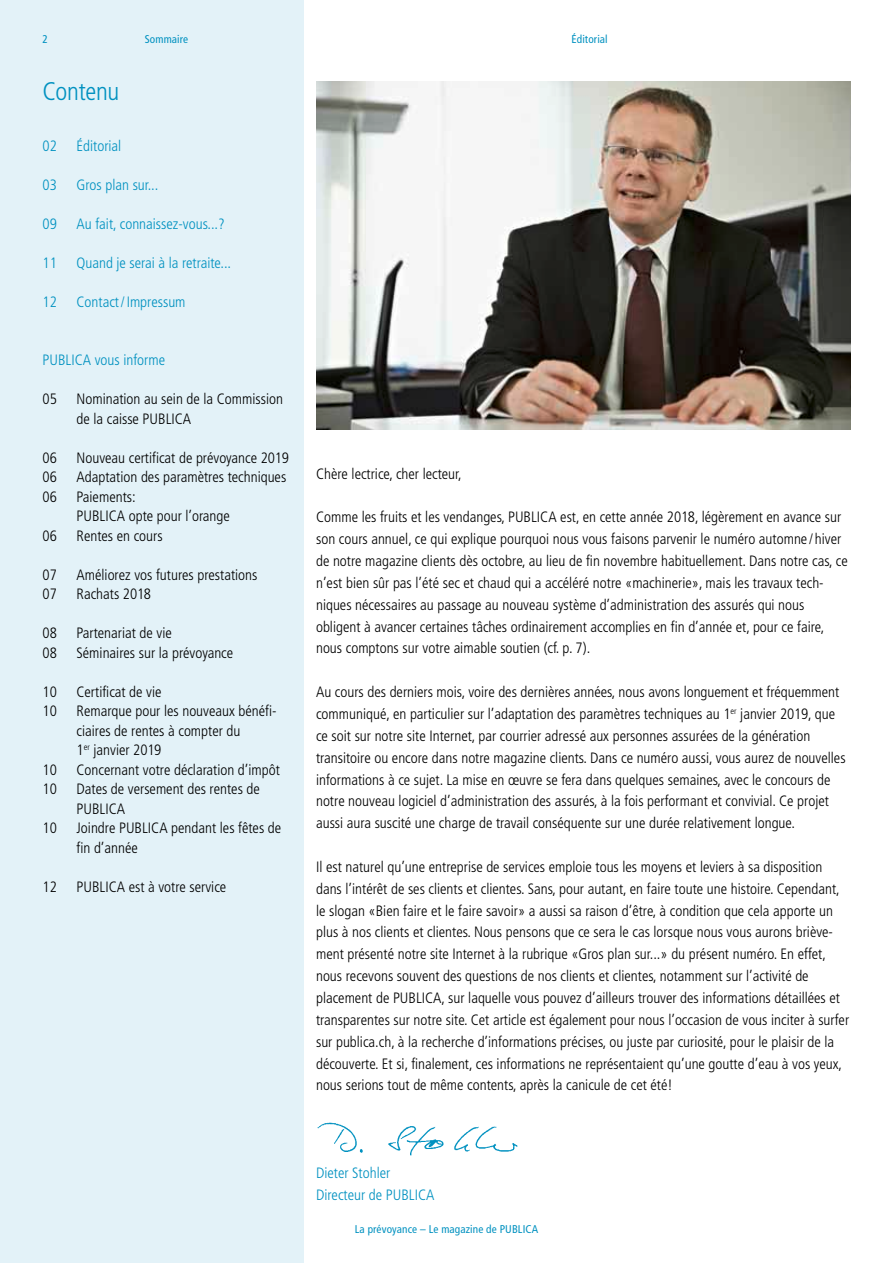
<style>
.page{position:relative;width:893px;height:1263px;background:#fff}
.page>*{position:absolute;margin:0;border:0;box-sizing:border-box;transform-origin:0 0}
.t1{font:300 condensed 25.5px "Frutiger";letter-spacing:-.01em;color:#0091c0}
.t2{font:300 condensed 15px/21.9px "Frutiger";color:#000}
.t3{font:300 condensed 15px/21.9px "Frutiger";color:#0091c0}
.t4{font:condensed 11.25px "Frutiger";letter-spacing:.01em;color:#0091c0}
</style>
<div class="page">
<div style="left:0;top:0;width:303px;height:1263px;background:#e3f2f8"></div>
<img style="left:317px;top:1122px;width:201px;height:34px">
<img style="left:316px;top:81px;width:534px;height:349px">
<p class="t4" style="left:43px;top:32px;width:7px">2</p>
<h1 class="t1" style="left:43px;top:77px;width:78px">Contenu</h1>
<p class="t4" style="left:145px;top:32px;width:45px">Sommaire</p>
<p class="t4" style="left:571px;top:32px;width:38px">Éditorial</p>
<p class="t3" style="left:43px;top:135px;width:16px">02</p>
<p class="t3" style="left:77px;top:135px;width:46px">Éditorial</p>
<p class="t3" style="left:43px;top:174px;width:16px">03</p>
<p class="t3" style="left:77px;top:174px;width:83px">Gros plan sur...</p>
<p class="t3" style="left:43px;top:213px;width:16px">09</p>
<p class="t3" style="left:77px;top:213px;width:150px">Au fait, connaissez-vous...?</p>
<p class="t3" style="left:43px;top:252px;width:16px">11</p>
<p class="t3" style="left:77px;top:252px;width:156px">Quand je serai à la retraite...</p>
<p class="t3" style="left:43px;top:291px;width:16px">12</p>
<p class="t3" style="left:77px;top:291px;width:111px">Contact/Impressum</p>
<p class="t3" style="left:43px;top:349px;width:124px">PUBLICA vous informe</p>
<p class="t2" style="left:43px;top:388px;width:16px">05</p>
<p class="t2" style="left:77px;top:389px;width:208px;line-height:19.5px">Nomination au sein de la Commission de la caisse PUBLICA</p>
<p class="t2" style="left:43px;top:447px;width:16px">06</p>
<p class="t2" style="left:77px;top:447px;width:214px">Nouveau certificat de prévoyance 2019</p>
<p class="t2" style="left:43px;top:466px;width:16px">06</p>
<p class="t2" style="left:77px;top:466px;width:211px">Adaptation des paramètres techniques</p>
<p class="t2" style="left:43px;top:486px;width:16px">06</p>
<p class="t2" style="left:77px;top:487px;width:155px;line-height:19.5px">Paiements:<br>PUBLICA opte pour l’orange</p>
<p class="t2" style="left:43px;top:525px;width:16px">06</p>
<p class="t2" style="left:77px;top:525px;width:88px">Rentes en cours</p>
<p class="t2" style="left:43px;top:564px;width:16px">07</p>
<p class="t2" style="left:77px;top:564px;width:182px">Améliorez vos futures prestations</p>
<p class="t2" style="left:43px;top:583px;width:16px">07</p>
<p class="t2" style="left:77px;top:583px;width:76px">Rachats 2018</p>
<p class="t2" style="left:43px;top:622px;width:16px">08</p>
<p class="t2" style="left:77px;top:622px;width:97px">Partenariat de vie</p>
<p class="t2" style="left:43px;top:642px;width:16px">08</p>
<p class="t2" style="left:77px;top:642px;width:158px">Séminaires sur la prévoyance</p>
<p class="t2" style="left:43px;top:681px;width:16px">10</p>
<p class="t2" style="left:77px;top:681px;width:87px">Certificat de vie</p>
<p class="t2" style="left:43px;top:700px;width:16px">10</p>
<p class="t2" style="left:77px;top:701px;width:202px;line-height:19.5px">Remarque pour les nouveaux bénéfi&shy;ciaires de rentes à compter du<br>1<sup>er</sup> janvier 2019</p>
<p class="t2" style="left:43px;top:759px;width:16px">10</p>
<p class="t2" style="left:77px;top:759px;width:205px">Concernant votre déclaration d’impôt</p>
<p class="t2" style="left:43px;top:778px;width:16px">10</p>
<p class="t2" style="left:77px;top:779px;width:185px;line-height:19.5px">Dates de versement des rentes de<br>PUBLICA</p>
<p class="t2" style="left:43px;top:817px;width:16px">10</p>
<p class="t2" style="left:77px;top:818px;width:206px;line-height:19.5px">Joindre PUBLICA pendant les fêtes de fin d’année</p>
<p class="t2" style="left:43px;top:876px;width:16px">12</p>
<p class="t2" style="left:77px;top:876px;width:151px">PUBLICA est à votre service</p>
<p class="t2" style="left:316px;top:463px;width:147px">Chère lectrice, cher lecteur,</p>
<p class="t2" style="left:316px;top:506px;width:533px">Comme les fruits et les vendanges, PUBLICA est, en cette année 2018, légèrement en avance sur son cours annuel, ce qui explique pourquoi nous vous faisons parvenir le numéro automne / hiver de notre magazine clients dès octobre, au lieu de fin novembre habituellement. Dans notre cas, ce n’est bien sûr pas l’été sec et chaud qui a accéléré notre «machinerie», mais les travaux tech&shy;niques nécessaires au passage au nouveau système d’administration des assurés qui nous obligent à avancer certaines tâches ordinairement accomplies en fin d’année et, pour ce faire, nous comptons sur votre aimable soutien (cf. p. 7).</p>
<p class="t2" style="left:316px;top:681px;width:531px">Au cours des derniers mois, voire des dernières années, nous avons longuement et fréquemment communiqué, en particulier sur l’adaptation des paramètres techniques au 1<sup>er</sup> janvier 2019, que ce soit sur notre site Internet, par courrier adressé aux personnes assurées de la génération transitoire ou encore dans notre magazine clients. Dans ce numéro aussi, vous aurez de nouvelles informations à ce sujet. La mise en œuvre se fera dans quelques semaines, avec le concours de notre nouveau logiciel d’administration des assurés, à la fois performant et convivial. Ce projet aussi aura suscité une charge de travail conséquente sur une durée relativement longue.</p>
<p class="t2" style="left:316px;top:856px;width:535px">Il est naturel qu’une entreprise de services emploie tous les moyens et leviers à sa disposition dans l’intérêt de ses clients et clientes. Sans, pour autant, en faire toute une histoire. Cependant, le slogan «Bien faire et le faire savoir» a aussi sa raison d’être, à condition que cela apporte un plus à nos clients et clientes. Nous pensons que ce sera le cas lorsque nous vous aurons briève&shy;ment présenté notre site Internet à la rubrique «Gros plan sur...» du présent numéro. En effet, nous recevons souvent des questions de nos clients et clientes, notamment sur l’activité de placement de PUBLICA, sur laquelle vous pouvez d’ailleurs trouver des informations détaillées et transparentes sur notre site. Cet article est également pour nous l’occasion de vous inciter à surfer sur publica.ch, à la recherche d’informations précises, ou juste par curiosité, pour le plaisir de la découverte. Et si, finalement, ces informations ne représentaient qu’une goutte d’eau à vos yeux, nous serions tout de même contents, après la canicule de cet été!</p>
<p class="t3" style="left:316px;top:1162px;width:120px">Dieter Stohler<br>Directeur de PUBLICA</p>
<p class="t4" style="left:355px;top:1223px;width:185px">La prévoyance – Le magazine de PUBLICA</p>
</div>
